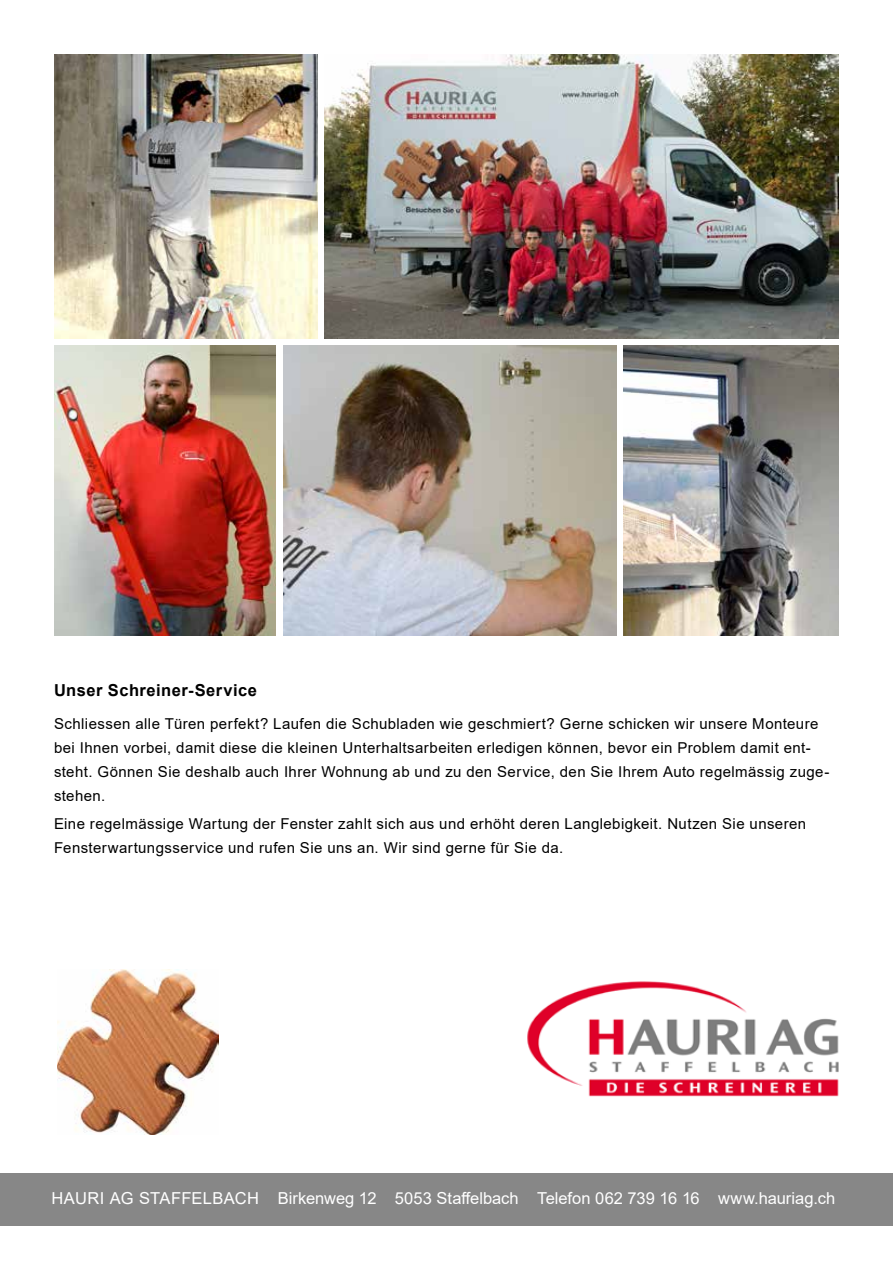
<style>
.page{position:relative;width:893px;height:1263px;background:#fff}
.page>*{position:absolute;margin:0;border:0;box-sizing:border-box;transform-origin:0 0}
.t1{font:16.5px "Arial";color:#fff}
.t2{font:700 16.5px "Arial";letter-spacing:.03em;color:#000}
.t3{font:15px/24px "Arial";letter-spacing:.03em;color:#000}
</style>
<div class="page">
<img style="left:54px;top:345px;width:222px;height:291px">
<img style="left:527px;top:981px;width:312px;height:116px">
<div style="left:0;top:1174px;width:893px;height:52px;background:#878787"></div>
<img style="left:58px;top:969px;width:160px;height:166px">
<img style="left:54px;top:54px;width:263px;height:285px">
<img style="left:325px;top:54px;width:514px;height:285px">
<img style="left:624px;top:345px;width:215px;height:291px">
<img style="left:283px;top:346px;width:334px;height:290px">
<p class="t2" style="left:54px;top:678px;width:205px">Unser Schreiner-Service</p>
<p class="t3" style="left:54px;top:711px;width:777px">Schliessen alle Türen perfekt? Laufen die Schubladen wie geschmiert? Gerne schicken wir unsere Monteure bei Ihnen vorbei, damit diese die kleinen Unterhaltsarbeiten erledigen können, bevor ein Problem damit ent&shy;steht. Gönnen Sie deshalb auch Ihrer Wohnung ab und zu den Service, den Sie Ihrem Auto regelmässig zuge&shy;stehen.</p>
<p class="t3" style="left:54px;top:812px;width:754px">Eine regelmässige Wartung der Fenster zahlt sich aus und erhöht deren Langlebigkeit. Nutzen Sie unseren<br>Fensterwartungsservice und rufen Sie uns an. Wir sind gerne für Sie da.</p>
<p class="t1" style="left:51px;top:1187px;width:785px">HAURI AG STAFFELBACH Birkenweg 12 5053 Staffelbach Telefon 062 739 16 16 www.hauriag.ch</p>
</div>
